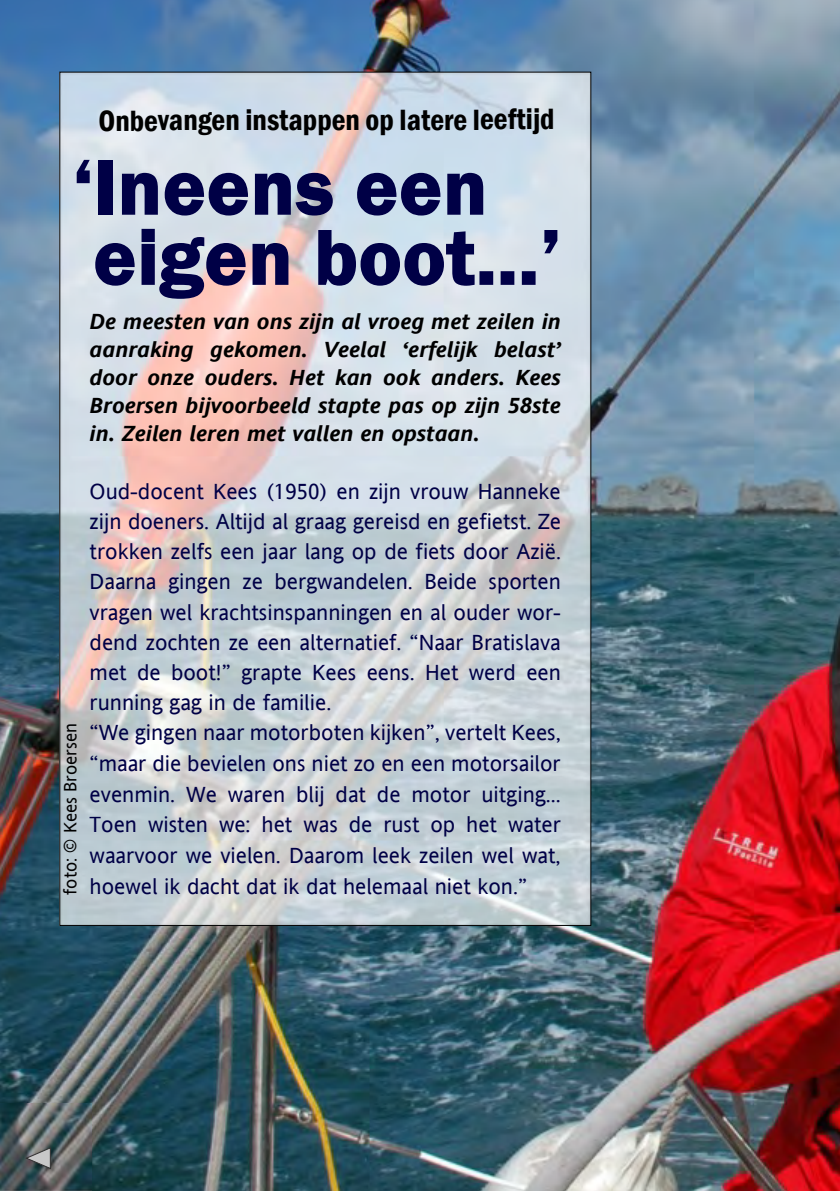
<style>
.page{position:relative;width:840px;height:1191px;background:#fff}
.page>*{position:absolute;margin:0;border:0;box-sizing:border-box;transform-origin:0 0}
.t1{font:600 condensed 30.2px "Franklin Gothic";letter-spacing:-.005em;color:#000}
.t2{font:22px/30.4px "Andale Sans";color:#000046}
.t3{font:italic 700 22px/28px "Andale Sans";color:#000;text-align:justify}
.t4{font:18px "Andale Sans";color:#000}
</style>
<div class="page">
<img style="left:0;top:0;width:839px;height:1191px">
<img style="left:62px;top:74px;width:526px;height:849px">
<svg style="left:77px;top:160px;width:13px;height:23px"></svg>
<div style="left:98px;top:160px;width:15px;height:55px;background:#000046"></div>
<svg style="left:122px;top:173px;width:36px;height:42px;background:#31336c"></svg>
<svg style="left:165px;top:173px;width:83px;height:42px;background:#4a4d7d"></svg>
<svg style="left:255px;top:173px;width:77px;height:42px;background:#404274"></svg>
<svg style="left:357px;top:173px;width:83px;height:42px;background:#454b7f"></svg>
<svg style="left:447px;top:173px;width:36px;height:42px;background:#30346d"></svg>
<svg style="left:95px;top:243px;width:39px;height:43px;background:#434679"></svg>
<svg style="left:141px;top:229px;width:104px;height:70px;background:#716d91"></svg>
<svg style="left:252px;top:243px;width:36px;height:42px;background:#3b3265"></svg>
<svg style="left:318px;top:230px;width:217px;height:56px;background:#7c83a6"></svg>
<svg style="left:544px;top:230px;width:13px;height:23px"></svg>
<img style="left:0;top:1104px;width:92px;height:87px">
<svg style="left:24px;top:1146px;width:28px;height:23px"></svg>
<h1 class="t1" style="left:98px;top:109px;width:457px">Onbevangen instappen op latere leeftijd</h1>
<p class="t4" style="left:63px;top:894px;width:173px;rotate:-90deg">foto: © Kees Broersen</p>
<p class="t3" style="left:90px;top:309px;width:472px">De meesten van ons zijn al vroeg met zeilen in aanraking gekomen. Veelal ‘erfelijk belast’ door onze ouders. Het kan ook anders. Kees Broersen bijvoorbeeld stapte pas op zijn 58ste in. Zeilen leren met vallen en opstaan.</p>
<p class="t2" style="left:90px;top:478px;width:472px">Oud-docent Kees (1950) en zijn vrouw Hanneke zijn doeners. Altijd al graag gereisd en gefietst. Ze trokken zelfs een jaar lang op de fiets door Azië.<br>Daarna gingen ze bergwandelen. Beide sporten vragen wel krachtsinspanningen en al ouder wor&shy;dend zochten ze een alternatief. “Naar Bratislava met de boot!” grapte Kees eens. Het werd een running gag in de familie.<br>“We gingen naar motorboten kijken”, vertelt Kees, “maar die bevielen ons niet zo en een motorsailor evenmin. We waren blij dat de motor uitging...<br>Toen wisten we: het was de rust op het water waarvoor we vielen. Daarom leek zeilen wel wat, hoewel ik dacht dat ik dat helemaal niet kon.”</p>
</div>
